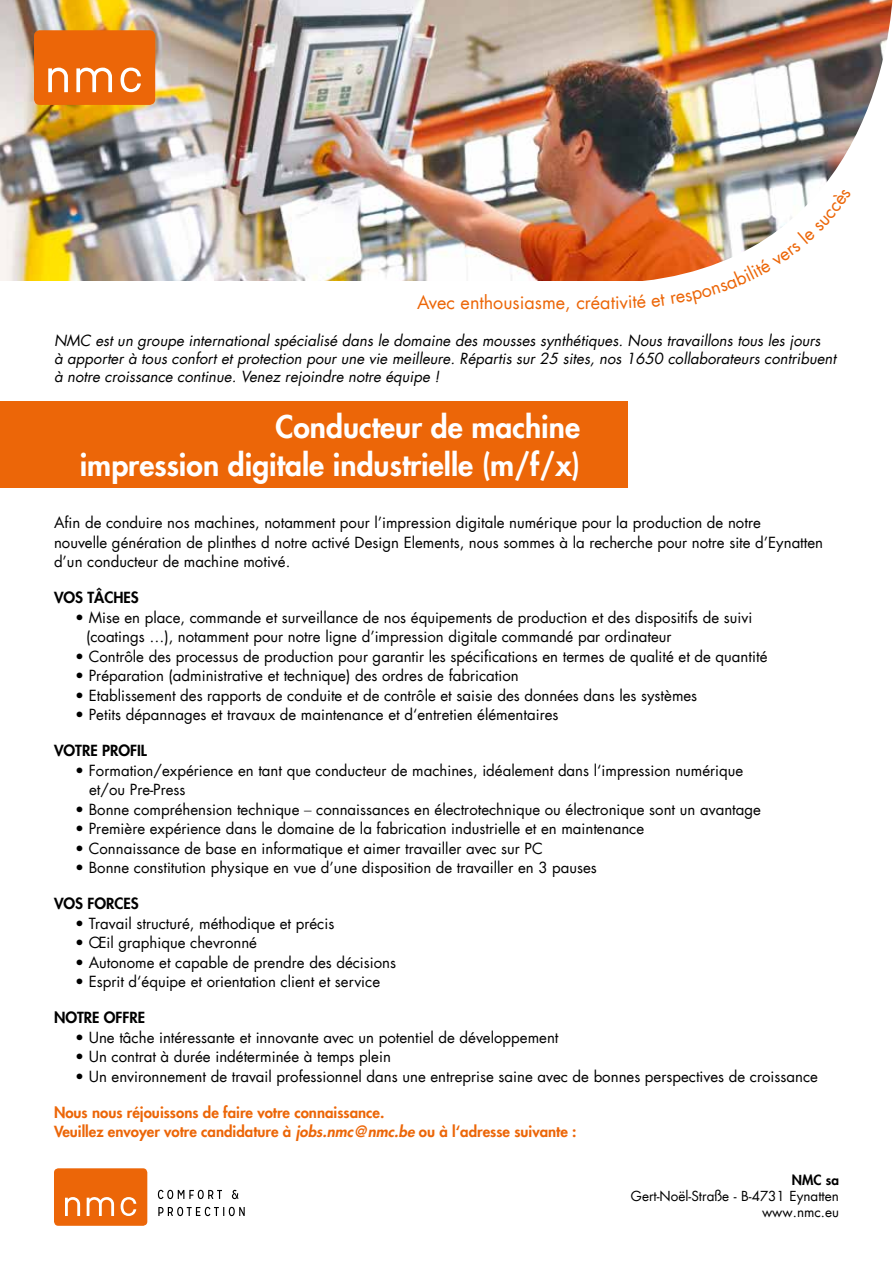
<style>
.page{position:relative;width:893px;height:1263px;background:#fff}
.page>*{position:absolute;margin:0;border:0;box-sizing:border-box;transform-origin:0 0}
.t1{font:800 30px/37.5px "Futura LT";color:#fff;text-align:right}
.t2{font:18px "Futura LT";color:#ec6608}
.t3{font:15px/19.5px "Futura LT";color:#000}
.t4{font:italic 15px/18px "Futura LT";color:#000}
.t5{font:800 15px/19.2px "Futura LT";color:#ec6608}
.t6{font:800 15px "Futura LT";color:#000}
.t7{font:13.5px/16.2px "Futura LT";color:#000;text-align:right}
.t8{font:800 13.5px "Futura LT";color:#000}
.s1{font-family:"Helvetica LT Pro";font-weight:300}
.s2{font-style:italic}
</style>
<div class="page">
<img style="left:0;top:0;width:893px;height:281px">
<div style="left:34px;top:30px;width:121px;height:75px;background:#ec6608;border-radius:6px"></div>
<svg style="left:48px;top:67px;width:93px;height:25px"></svg>
<div style="left:0;top:402px;width:627px;height:86px;background:#ec6608"></div>
<div style="left:54px;top:1168px;width:93px;height:58px;background:#ec6608;border-radius:4px"></div>
<svg style="left:65px;top:1197px;width:71px;height:19px"></svg>
<svg style="left:158px;top:1207px;width:87px;height:9px"></svg>
<svg style="left:158px;top:1190px;width:80px;height:9px"></svg>
<img style="left:652px;top:189px;width:199px;height:92px">
<p class="t2" style="left:417px;top:290px;width:200px">Avec enthousiasme, créat</p>
<p class="t4" style="left:54px;top:332px;width:783px">NMC est un groupe international spécialisé dans le domaine des mousses synthétiques. Nous travaillons tous les jours<br>à apporter à tous confort et protection pour une vie meilleure. Répartis sur 25 sites, nos 1650 collaborateurs contribuent à notre croissance continue. Venez rejoindre notre équipe !</p>
<h1 class="t1" style="left:80px;top:408px;width:502px">Conducteur de machine<br>impression digitale industrielle (m/f/x)</h1>
<p class="t3" style="left:54px;top:513px;width:771px">Afin de conduire nos machines, notamment pour l’impression digitale numérique pour la production de notre<br>nouvelle génération de plinthes d notre activé Design Elements, nous sommes à la recherche pour notre site d’Eynatten d’un conducteur de machine motivé.</p>
<p class="t6" style="left:54px;top:588px;width:86px">VOS TÂCHES</p>
<p class="t3" style="left:86px;top:608px;width:668px;text-indent:-11px">• Mise en place, commande et surveillance de nos équipements de production et des dispositifs de suivi (coatings …), notamment pour notre ligne d’impression digitale commandé par ordinateur</p>
<p class="t3" style="left:75px;top:647px;width:694px">• Contrôle des processus de production pour garantir les spécifications en termes de qualité et de quantité</p>
<p class="t3" style="left:75px;top:666px;width:445px">• Préparation (administrative et technique) des ordres de fabrication</p>
<p class="t3" style="left:75px;top:686px;width:623px">• Etablissement des rapports de conduite et de contrôle et saisie des données dans les systèmes</p>
<p class="t3" style="left:75px;top:705px;width:485px">• Petits dépannages et travaux de maintenance et d‘entretien élémentaires</p>
<p class="t6" style="left:54px;top:741px;width:94px">VOTRE PROFIL</p>
<p class="t3" style="left:89px;top:761px;width:656px;text-indent:-14px">• Formation/expérience en tant que conducteur de machines, idéalement dans l‘impression numérique et/ou Pre-Press</p>
<p class="t3" style="left:75px;top:800px;width:687px">• Bonne compréhension technique <span class="s1">–</span> connaissances en électrotechnique ou électronique sont un avantage</p>
<p class="t3" style="left:75px;top:819px;width:570px">• Première expérience dans le domaine de la fabrication industrielle et en maintenance</p>
<p class="t3" style="left:75px;top:839px;width:469px">• Connaissance de base en informatique et aimer travailler avec sur PC</p>
<p class="t3" style="left:75px;top:858px;width:523px">• Bonne constitution physique en vue d’une disposition de travailler en 3 pauses</p>
<p class="t6" style="left:54px;top:894px;width:86px">VOS FORCES</p>
<p class="t3" style="left:75px;top:914px;width:261px">• Travail structuré, méthodique et précis</p>
<p class="t3" style="left:75px;top:933px;width:183px">• Œil graphique chevronné</p>
<p class="t3" style="left:75px;top:953px;width:322px">• Autonome et capable de prendre des décisions</p>
<p class="t3" style="left:75px;top:972px;width:306px">• Esprit d‘équipe et orientation client et service</p>
<p class="t6" style="left:54px;top:1008px;width:93px">NOTRE OFFRE</p>
<p class="t3" style="left:75px;top:1028px;width:485px">• Une tâche intéressante et innovante avec un potentiel de développement</p>
<p class="t3" style="left:75px;top:1047px;width:317px">• Un contrat à durée indéterminée à temps plein</p>
<p class="t3" style="left:75px;top:1067px;width:744px">• Un environnement de travail professionnel dans une entreprise saine avec de bonnes perspectives de croissance</p>
<p class="t5" style="left:54px;top:1103px;width:524px">Nous nous réjouissons de faire votre connaissance.<br>Veuillez envoyer votre candidature à <span class="s2">jobs.nmc@nmc.be</span> ou à l‘adresse suivante :</p>
<p class="t8" style="left:792px;top:1171px;width:49px">NMC sa</p>
<p class="t7" style="left:631px;top:1188px;width:210px">Gert-Noël-Straße - B-4731 Eynatten www.nmc.eu</p>
</div>
